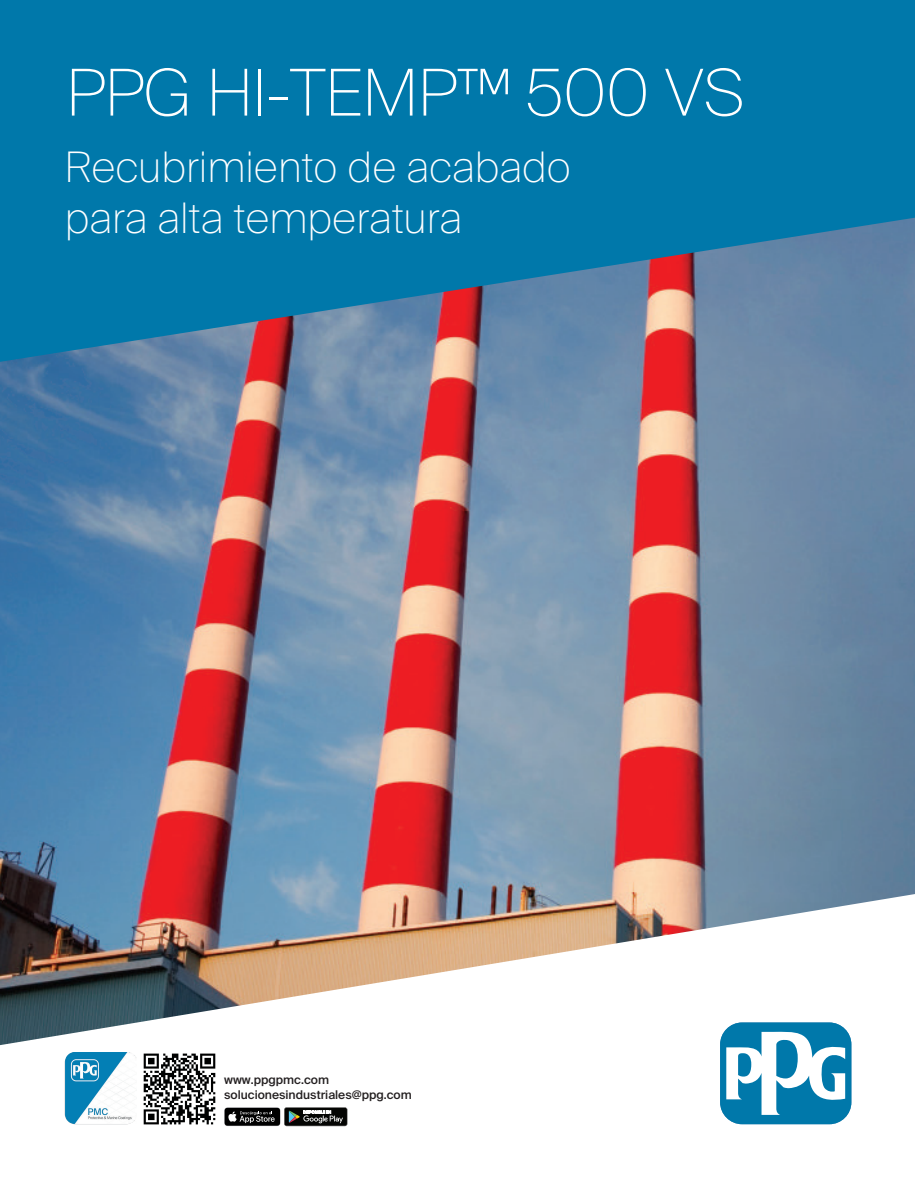
<style>
.page{position:relative;width:915px;height:1191px;background:#fff}
.page>*{position:absolute;margin:0;border:0;box-sizing:border-box;transform-origin:0 0}
.t1{font:100 64.5px "Suisse Intl";color:#fff}
.t2{font:100 42px/50.4px "Suisse Intl";color:#fff}
.t3{font:500 12px/14.4px "Suisse Intl";color:#231f20}
</style>
<div class="page">
<img style="left:0;top:362px;width:914px;height:532px">
<svg style="left:0;top:0;width:914px;height:362px;background:#1779a6"></svg>
<svg style="left:0;top:894px;width:914px;height:233px"></svg>
<div style="left:719px;top:1022px;width:132px;height:102px;background:#0078aa;border-radius:22px"></div>
<svg style="left:726px;top:1029px;width:118px;height:85px"></svg>
<img style="left:136px;top:1045px;width:87px;height:82px">
<svg style="left:224px;top:1107px;width:123px;height:19px;background:#404241"></svg>
<img style="left:65px;top:1052px;width:71px;height:71px">
<h1 class="t1" style="left:66px;top:55px;width:679px">PPG HI-TEMP™ 500 VS</h1>
<h2 class="t2" style="left:65px;top:142px;width:507px">Recubrimiento de acabado para alta temperatura</h2>
<p class="t3" style="left:224px;top:1073px;width:189px">www.ppgpmc.com solucionesindustriales@ppg.com</p>
</div>
